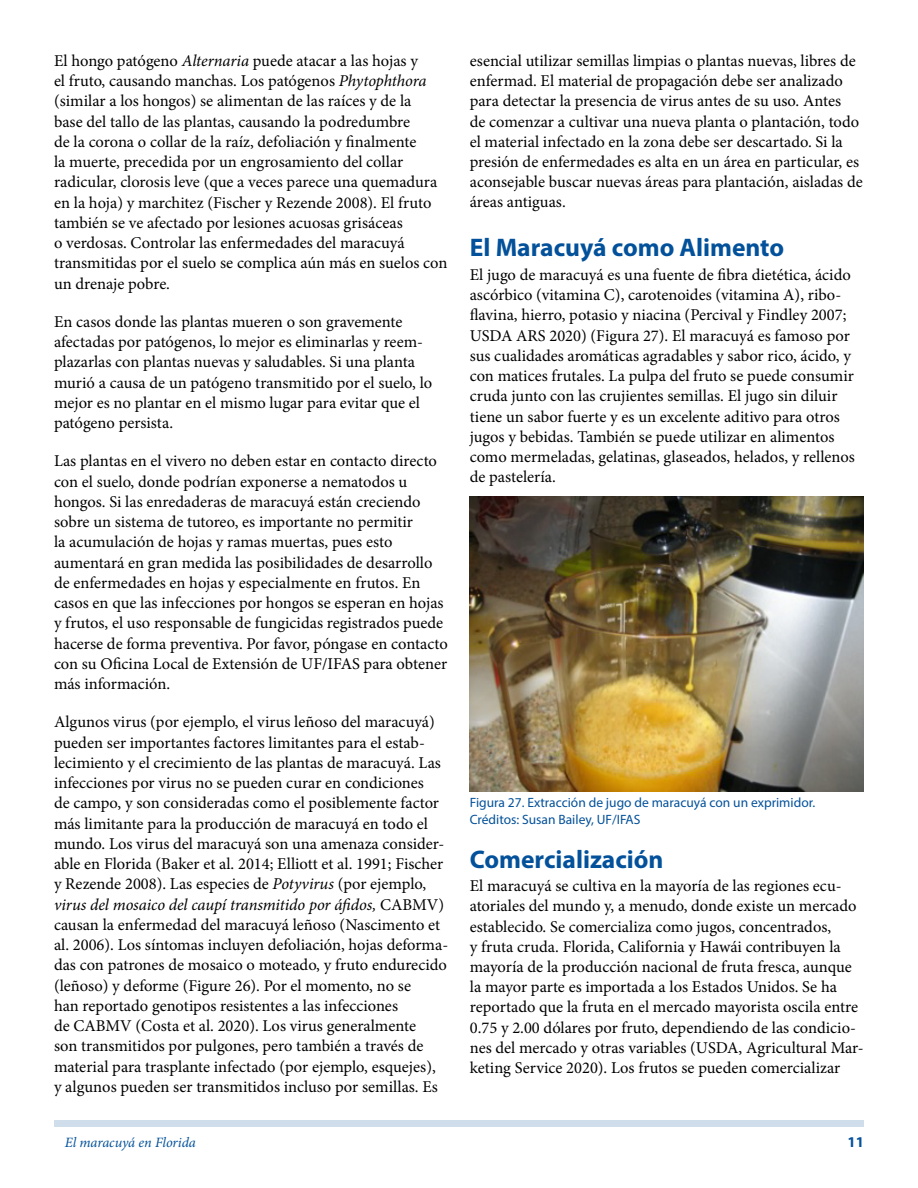
<style>
.page{position:relative;width:918px;height:1188px;background:#fff}
.page>*{position:absolute;margin:0;border:0;box-sizing:border-box;transform-origin:0 0}
.t1{font:700 25.5px "Myriad Pro";color:#03519a}
.t2{font:16.5px/20.2px "Minion Pro";color:#000}
.t3{font:700 15px "Myriad Pro";color:#03519a}
.t4{font:italic 14.25px "Minion Pro";letter-spacing:-.005em;color:#03519a}
.t5{font:13.5px/16.5px "Myriad Pro";color:#03519a}
.s1{font-style:italic}
</style>
<div class="page">
<div style="left:54px;top:1120px;width:810px;height:7px;background:#d0ddea"></div>
<img style="left:470px;top:496px;width:394px;height:296px">
<p class="t2" style="left:54px;top:51px;width:395px">El hongo patógeno <span class="s1">Alternaria</span> puede atacar a las hojas y<br>el fruto, causando manchas. Los patógenos <span class="s1">Phytophthora </span>(similar a los hongos) se alimentan de las raíces y de la<br>base del tallo de las plantas, causando la podredumbre<br>de la corona o collar de la raíz, defoliación y finalmente<br>la muerte, precedida por un engrosamiento del collar radicular, clorosis leve (que a veces parece una quemadura en la hoja) y marchitez (Fischer y Rezende 2008). El fruto también se ve afectado por lesiones acuosas grisáceas<br>o verdosas. Controlar las enfermedades del maracuyá transmitidas por el suelo se complica aún más en suelos con un drenaje pobre.</p>
<p class="t2" style="left:54px;top:312px;width:380px">En casos donde las plantas mueren o son gravemente afectadas por patógenos, lo mejor es eliminarlas y reem&shy;plazarlas con plantas nuevas y saludables. Si una planta murió a causa de un patógeno transmitido por el suelo, lo mejor es no plantar en el mismo lugar para evitar que el patógeno persista.</p>
<p class="t2" style="left:54px;top:451px;width:395px">Las plantas en el vivero no deben estar en contacto directo con el suelo, donde podrían exponerse a nematodos u hongos. Si las enredaderas de maracuyá están creciendo sobre un sistema de tutoreo, es importante no permitir<br>la acumulación de hojas y ramas muertas, pues esto aumentará en gran medida las posibilidades de desarrollo de enfermedades en hojas y especialmente en frutos. En casos en que las infecciones por hongos se esperan en hojas y frutos, el uso responsable de fungicidas registrados puede hacerse de forma preventiva. Por favor, póngase en contacto con su Oficina Local de Extensión de UF/IFAS para obtener más información.</p>
<p class="t2" style="left:54px;top:712px;width:396px">Algunos virus (por ejemplo, el virus leñoso del maracuyá) pueden ser importantes factores limitantes para el estab&shy;lecimiento y el crecimiento de las plantas de maracuyá. Las infecciones por virus no se pueden curar en condiciones<br>de campo, y son consideradas como el posiblemente factor más limitante para la producción de maracuyá en todo el mundo. Los virus del maracuyá son una amenaza consider&shy;able en Florida (Baker et al. 2014; Elliott et al. 1991; Fischer y Rezende 2008). Las especies de <span class="s1">Potyvirus</span> (por ejemplo, <span class="s1">virus del mosaico del caupí transmitido por áfidos,</span> CABMV) causan la enfermedad del maracuyá leñoso (Nascimento et al. 2006). Los síntomas incluyen defoliación, hojas deforma&shy;das con patrones de mosaico o moteado, y fruto endurecido (leñoso) y deforme (Figure 26). Por el momento, no se<br>han reportado genotipos resistentes a las infecciones<br>de CABMV (Costa et al. 2020). Los virus generalmente<br>son transmitidos por pulgones, pero también a través de material para trasplante infectado (por ejemplo, esquejes),<br>y algunos pueden ser transmitidos incluso por semillas. Es</p>
<p class="t2" style="left:470px;top:50px;width:394px">esencial utilizar semillas limpias o plantas nuevas, libres de enfermad. El material de propagación debe ser analizado para detectar la presencia de virus antes de su uso. Antes<br>de comenzar a cultivar una nueva planta o plantación, todo el material infectado en la zona debe ser descartado. Si la presión de enfermedades es alta en un área en particular, es aconsejable buscar nuevas áreas para plantación, aisladas de áreas antiguas.</p>
<h1 class="t1" style="left:470px;top:231px;width:316px">El Maracuyá como Alimento</h1>
<p class="t2" style="left:470px;top:265px;width:387px">El jugo de maracuyá es una fuente de fibra dietética, ácido ascórbico (vitamina C), carotenoides (vitamina A), ribo&shy;flavina, hierro, potasio y niacina (Percival y Findley 2007; USDA ARS 2020) (Figura 27). El maracuyá es famoso por sus cualidades aromáticas agradables y sabor rico, ácido, y con matices frutales. La pulpa del fruto se puede consumir cruda junto con las crujientes semillas. El jugo sin diluir tiene un sabor fuerte y es un excelente aditivo para otros jugos y bebidas. También se puede utilizar en alimentos como mermeladas, gelatinas, glaseados, helados, y rellenos de pastelería.</p>
<p class="t5" style="left:470px;top:794px;width:347px">Figura 27. Extracción de jugo de maracuyá con un exprimidor.<br>Créditos: Susan Bailey, UF/IFAS</p>
<h1 class="t1" style="left:470px;top:842px;width:195px">Comercialización</h1>
<p class="t2" style="left:470px;top:876px;width:396px">El maracuyá se cultiva en la mayoría de las regiones ecu&shy;atoriales del mundo y, a menudo, donde existe un mercado establecido. Se comercializa como jugos, concentrados,<br>y fruta cruda. Florida, California y Hawái contribuyen la mayoría de la producción nacional de fruta fresca, aunque la mayor parte es importada a los Estados Unidos. Se ha reportado que la fruta en el mercado mayorista oscila entre 0.75 y 2.00 dólares por fruto, dependiendo de las condicio&shy;nes del mercado y otras variables (USDA, Agricultural Mar&shy;keting Service 2020). Los frutos se pueden comercializar</p>
<p class="t4" style="left:65px;top:1133px;width:133px">El maracuyá en Florida</p>
<p class="t3" style="left:847px;top:1133px;width:18px">11</p>
</div>
